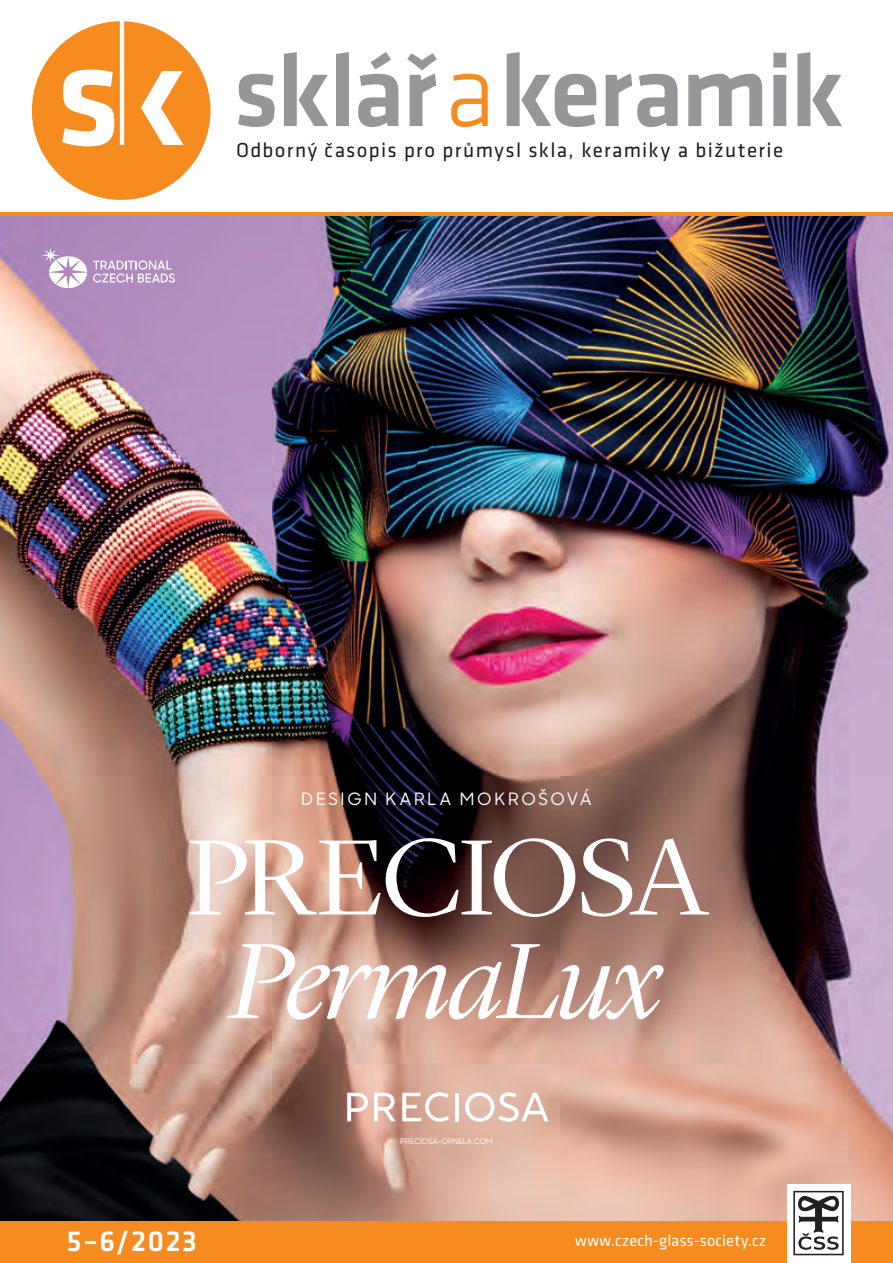
<style>
.page{position:relative;width:893px;height:1263px;background:#fff}
.page>*{position:absolute;margin:0;border:0;box-sizing:border-box;transform-origin:0 0}
.t1{font:300 111.3px "Lyon Display";letter-spacing:-.035em;color:#fff;scale:1.05 1}
.t2{font:italic 300 111.3px "Lyon Display";letter-spacing:-.02em;color:#fff;scale:1.05 1}
.t3{font:500 30px "Klavika Basic";color:#fff}
.t4{font:21px "Klavika Basic";letter-spacing:.06em;color:#231f20}
.t5{font:500 16.95px "Sharp Sans Display No 1";letter-spacing:.16em;color:#fff}
.t6{font:16.5px "Klavika Basic";letter-spacing:.005em;color:#fff}
.t7{font:500 7.5px "Sharp Sans Display No 1";color:#fff}
</style>
<div class="page">
<div style="left:0;top:213px;width:893px;height:1050px;background:#f68b1f"></div>
<img style="left:0;top:217px;width:893px;height:1003px">
<svg style="left:41px;top:248px;width:46px;height:40px;background:#ceb9d7"></svg>
<svg style="left:93px;top:260px;width:82px;height:23px;background:#c6abd0"></svg>
<hr style="left:455px;top:1093px;width:4px;height:28px;background:#fff">
<svg style="left:347px;top:1093px;width:21px;height:28px"></svg>
<svg style="left:402px;top:1092px;width:47px;height:30px"></svg>
<svg style="left:465px;top:1092px;width:84px;height:30px;background:#e9ccc1"></svg>
<svg style="left:374px;top:1093px;width:22px;height:28px"></svg>
<svg style="left:32px;top:21px;width:179px;height:179px"></svg>
<svg style="left:238px;top:52px;width:604px;height:75px"></svg>
<svg style="left:451px;top:74px;width:37px;height:53px"></svg>
<div style="left:787px;top:1184px;width:63px;height:79px;background:#fff"></div>
<svg style="left:793px;top:1191px;width:51px;height:64px"></svg>
<p class="t4" style="left:236px;top:142px;width:549px">Odborný časopis pro průmysl skla, keramiky a bižuterie</p>
<p class="t5" style="left:301px;top:789px;width:292px">DESIGN KARLA MOKROŠOVÁ</p>
<h1 class="t1" style="left:187px;top:838px;width:496px">PRECIOSA</h1>
<h1 class="t2" style="left:231px;top:900px;width:412px">PermaLux</h1>
<p class="t7" style="left:400px;top:1137px;width:94px">PRECIOSA-ORNELA.COM</p>
<h2 class="t3" style="left:67px;top:1229px;width:132px">5–6/2023</h2>
<p class="t6" style="left:575px;top:1234px;width:193px">www.czech-glass-society.cz</p>
</div>
